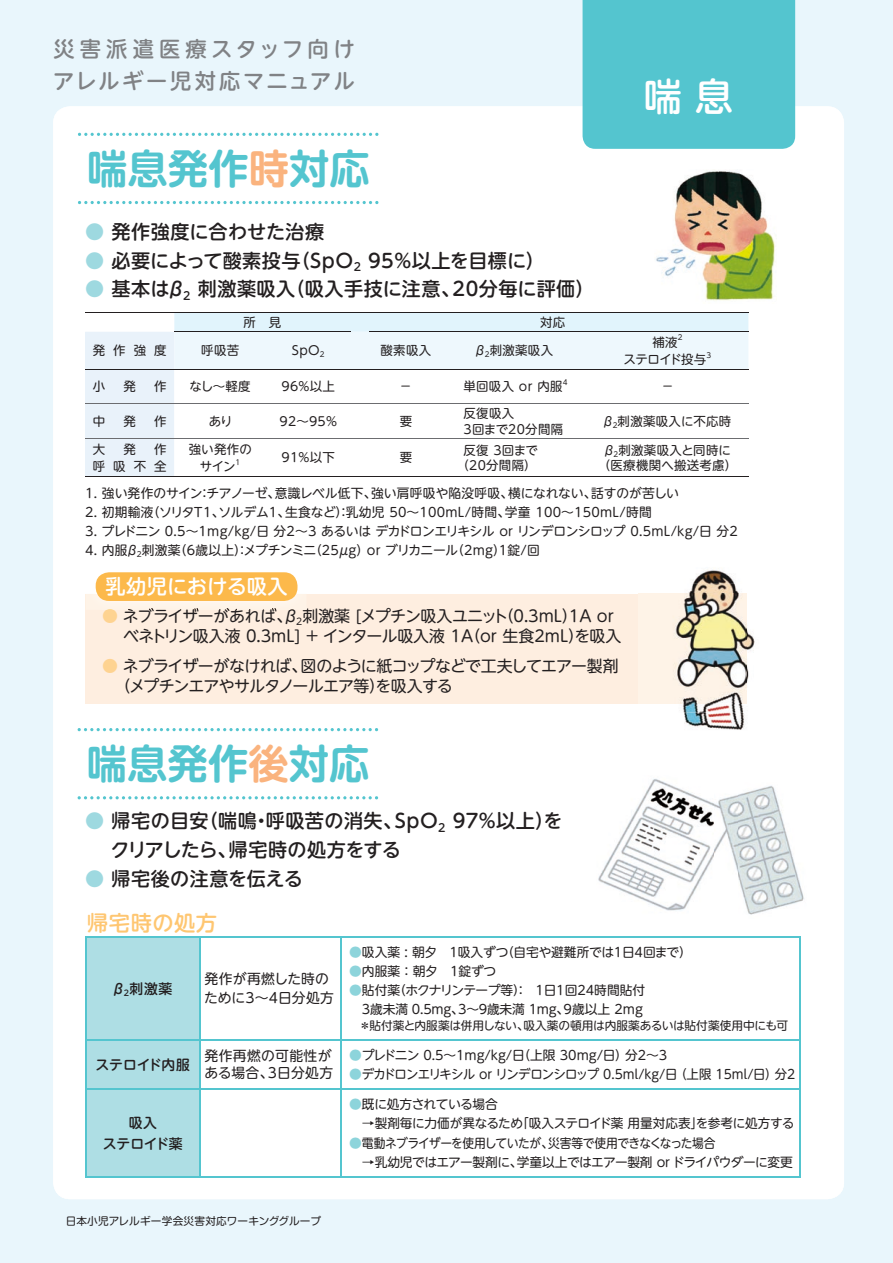
<style>
.page{position:relative;width:893px;height:1263px;background:#e9f6fc}
.page>*{position:absolute;margin:0;border:0;box-sizing:border-box;transform-origin:0 0}
.t1{font:700 40.35px "UD Shin M Go Pro De";color:#54c5cf}
.t2{font:500 38.25px "UD Shin M Go Pro";color:#fff}
.t3{font:500 21.3px/32px "UD Shin M Go Pro";letter-spacing:.13em;color:#808285}
.t4{font:500 21.3px "UD Shin M Go Pro";letter-spacing:.025em;color:#fec671}
.t5{font:500 20.25px "UD Shin M Go Pro";color:#fff}
.t6{font:500 19.2px/28.7px "UD Shin M Go Pro";letter-spacing:.02em;color:#231f20}
.t7{font:15.9px/20.2px "UD Shin M Go Pro";letter-spacing:-.035em;color:#231f20}
.t8{font:13.8px/19.2px "UD Shin M Go Pro";letter-spacing:.02em;color:#231f20}
.t9{font:500 13.8px/21.3px "UD Shin M Go Pro";letter-spacing:-.01em;color:#231f20;text-align:center}
.t10{font:12.75px/19.2px "UD Shin M Go Pro";letter-spacing:-.02em;color:#231f20}
.t11{font:12.75px/19.2px "UD Shin M Go Pro";letter-spacing:-.02em;color:#231f20;scale:.92 1}
.t12{font:12.75px "UD Shin M Go Pro";letter-spacing:-.04em;color:#231f20}
.t13{font:12.75px "UD Shin M Go Pro";letter-spacing:.02em;color:#231f20}
.t14{font:12.75px "UD Shin M Go Pro";letter-spacing:-.055em;color:#231f20}
.t15{font:12.75px "UD Shin M Go Pro";color:#231f20}
.t16{font:12.45px/15.3px "UD Shin M Go Pro";letter-spacing:.025em;color:#231f20;text-align:center}
.t17{font:12.45px "UD Shin M Go Pro";letter-spacing:-.04em;color:#231f20}
.t18{font:11.7px "UD Shin M Go Pro";letter-spacing:-.01em;color:#231f20}
.t19{font:10.65px "Shin M Go Pr 6 N";letter-spacing:.025em;color:#231f20}
.t20{font:7.2px "UD Shin M Go Pro";color:#231f20}
.s1{color:#fab37e}
.s2{color:#9ed9e0}
.s3{color:#fed391}
.s4{color:#8dd4db}
</style>
<div class="page">
<div style="left:53px;top:106px;width:791px;height:1093px;background:#fff;border-radius:17px"></div>
<div style="left:85px;top:594px;width:661px;height:109px;background:#feeee0"></div>
<div style="left:583px;top:0;width:212px;height:149px;background:#54c5cf"></div>
<img style="left:598px;top:779px;width:116px;height:132px">
<img style="left:656px;top:171px;width:120px;height:130px">
<img style="left:738px;top:785px;width:66px;height:130px">
<img style="left:714px;top:795px;width:24px;height:77px">
<img style="left:684px;top:570px;width:61px;height:160px">
<img style="left:639px;top:584px;width:116px;height:129px">
<img style="left:639px;top:594px;width:107px;height:109px">
<svg style="left:85px;top:312px;width:663px;height:165px"></svg>
<hr style="left:369px;top:439px;width:73px;height:1px;background:#6c6d70">
<hr style="left:442px;top:439px;width:145px;height:1px;background:#6c6d70">
<hr style="left:587px;top:439px;width:161px;height:1px;background:#6c6d70">
<div style="left:86px;top:937px;width:114px;height:239px;background:#aedee4"></div>
<svg style="left:201px;top:937px;width:598px;height:239px"></svg>
<hr style="left:85px;top:936px;width:115px;height:1px;background:#54c5cf">
<hr style="left:85px;top:937px;width:1px;height:102px;background:#54c5cf">
<hr style="left:200px;top:936px;width:141px;height:1px;background:#54c5cf">
<hr style="left:200px;top:937px;width:1px;height:102px;background:#54c5cf">
<hr style="left:341px;top:936px;width:459px;height:1px;background:#54c5cf">
<hr style="left:340px;top:937px;width:1px;height:102px;background:#54c5cf">
<hr style="left:799px;top:937px;width:1px;height:102px;background:#54c5cf">
<hr style="left:85px;top:1039px;width:115px;height:1px;background:#54c5cf">
<hr style="left:85px;top:1040px;width:1px;height:48px;background:#54c5cf">
<hr style="left:200px;top:1039px;width:141px;height:1px;background:#54c5cf">
<hr style="left:200px;top:1040px;width:1px;height:48px;background:#54c5cf">
<hr style="left:341px;top:1039px;width:459px;height:1px;background:#54c5cf">
<hr style="left:340px;top:1040px;width:1px;height:48px;background:#54c5cf">
<hr style="left:799px;top:1040px;width:1px;height:48px;background:#54c5cf">
<hr style="left:85px;top:1088px;width:115px;height:1px;background:#54c5cf">
<hr style="left:85px;top:1089px;width:1px;height:87px;background:#54c5cf">
<hr style="left:200px;top:1088px;width:141px;height:1px;background:#54c5cf">
<hr style="left:200px;top:1089px;width:1px;height:87px;background:#54c5cf">
<hr style="left:341px;top:1088px;width:459px;height:1px;background:#54c5cf">
<hr style="left:340px;top:1089px;width:1px;height:87px;background:#54c5cf">
<hr style="left:799px;top:1089px;width:1px;height:87px;background:#54c5cf">
<hr style="left:85px;top:1176px;width:115px;height:1px;background:#54c5cf">
<hr style="left:200px;top:1176px;width:141px;height:1px;background:#54c5cf">
<hr style="left:341px;top:1176px;width:459px;height:1px;background:#54c5cf">
<img style="left:94px;top:572px;width:205px;height:33px">
<img style="left:128px;top:608px;width:167px;height:2px">
<div style="left:96px;top:572px;width:201px;height:29px;background:#fcb94b;border-radius:14px"></div>
<svg style="left:78px;top:796px;width:300px;height:3px"></svg>
<svg style="left:78px;top:728px;width:300px;height:3px"></svg>
<svg style="left:78px;top:201px;width:300px;height:3px"></svg>
<svg style="left:78px;top:133px;width:300px;height:3px"></svg>
<h3 class="t3" style="left:53px;top:31px;width:303px">災害派遣医療スタッフ向けアレルギー児対応マニュアル</h3>
<h1 class="t1" style="left:87px;top:136px;width:284px">喘息発作<span class="s1">時</span>対応</h1>
<h3 class="t6" style="left:85px;top:216px;width:241px"><span class="s2">●</span> 発作強度に合わせた治療</h3>
<h3 class="t6" style="left:85px;top:245px;width:461px"><span class="s2">●</span> 必要によって酸素投与（SpO<sub>2</sub> 95%以上を目標に）</h3>
<h3 class="t6" style="left:85px;top:274px;width:511px"><span class="s2">●</span> 基本はβ<sub>2</sub> 刺激薬吸入（吸入手技に注意、20分毎に評価）</h3>
<p class="t16" style="left:243px;top:314px;width:39px">所　見</p>
<p class="t16" style="left:540px;top:314px;width:39px">対応　</p>
<p class="t16" style="left:93px;top:342px;width:75px">発作強度</p>
<p class="t16" style="left:201px;top:342px;width:39px">呼吸苦</p>
<p class="t16" style="left:292px;top:342px;width:34px">SpO<sub>2</sub></p>
<p class="t16" style="left:381px;top:342px;width:52px">酸素吸入</p>
<p class="t16" style="left:474px;top:342px;width:81px">β<sub>2</sub>刺激薬吸入</p>
<p class="t16" style="left:93px;top:378px;width:14px">小</p>
<p class="t16" style="left:123px;top:378px;width:14px">発</p>
<p class="t16" style="left:154px;top:378px;width:14px">作</p>
<p class="t16" style="left:190px;top:378px;width:63px">なし〜軽度</p>
<p class="t16" style="left:282px;top:378px;width:55px">96%以上</p>
<p class="t16" style="left:400px;top:378px;width:14px">−</p>
<p class="t16" style="left:463px;top:378px;width:101px">単回吸入 or 内服</p>
<p class="t20" style="left:563px;top:376px;width:6px">4</p>
<h2 class="t2" style="left:644px;top:66px;width:91px">喘 息</h2>
<p class="t16" style="left:652px;top:333px;width:27px">補液</p>
<p class="t20" style="left:678px;top:332px;width:6px">2</p>
<p class="t17" style="left:623px;top:349px;width:84px">ステロイド投与</p>
<p class="t20" style="left:707px;top:349px;width:6px">3</p>
<p class="t16" style="left:661px;top:378px;width:14px">−</p>
<p class="t16" style="left:93px;top:413px;width:14px">中</p>
<p class="t16" style="left:123px;top:413px;width:14px">発</p>
<p class="t16" style="left:154px;top:413px;width:14px">作</p>
<p class="t16" style="left:209px;top:413px;width:26px">あり</p>
<p class="t16" style="left:280px;top:413px;width:59px">92〜95%</p>
<p class="t16" style="left:400px;top:413px;width:14px">要</p>
<p class="t16" style="left:463px;top:405px;width:101px;text-align:left">反復吸入<br>3回まで20分間隔</p>
<p class="t16" style="left:602px;top:413px;width:131px">β<sub>2</sub>刺激薬吸入に不応時</p>
<p class="t16" style="left:93px;top:441px;width:14px">大</p>
<p class="t16" style="left:123px;top:441px;width:14px">発</p>
<p class="t16" style="left:93px;top:440px;width:75px;line-height:17.2px;text-align:right">作<br>呼吸不全</p>
<p class="t16" style="left:189px;top:440px;width:65px;line-height:17.2px">強い発作のサイン</p>
<p class="t20" style="left:236px;top:456px;width:6px">1</p>
<p class="t16" style="left:282px;top:449px;width:55px">91%以下</p>
<p class="t16" style="left:400px;top:449px;width:14px">要</p>
<p class="t16" style="left:457px;top:442px;width:83px">反復 3回まで（20分間隔）</p>
<p class="t16" style="left:598px;top:442px;width:140px">β<sub>2</sub>刺激薬吸入と同時に（医療機関へ搬送考慮）</p>
<p class="t10" style="left:85px;top:483px;width:595px">1. 強い発作のサイン：チアノーゼ、意識レベル低下、強い肩呼吸や陥没呼吸、横になれない、話すのが苦しい</p>
<p class="t13" style="left:85px;top:502px;width:568px">2. 初期輸液（ソリタT1、ソルデム1、生食など）：乳幼児 50〜100mL/時間、学童 100〜150mL/時間</p>
<p class="t12" style="left:85px;top:521px;width:654px">3. プレドニン 0.5〜1mg/kg/日 分2〜3 あるいは デカドロンエリキシル or リンデロンシロップ 0.5mL/kg/日 分2</p>
<p class="t10" style="left:85px;top:540px;width:456px">4. 内服β<sub>2</sub>刺激薬（6歳以上）：メプチンミニ（25μg）or ブリカニール（2mg）1錠/回</p>
<h3 class="t5" style="left:106px;top:570px;width:184px">乳幼児における吸入</h3>
<p class="t7" style="left:102px;top:605px;width:521px"><span class="s3">●</span> ネブライザーがあれば、β<sub>2</sub>刺激薬 [メプチン吸入ユニット（0.3mL）1A or　 ベネトリン吸入液 0.3mL] + インタール吸入液 1A（or 生食2mL）を吸入</p>
<p class="t7" style="left:107px;top:655px;width:513px;text-indent:-5px"><span class="s3">●</span> ネブライザーがなければ、図のように紙コップなどで工夫してエアー製剤　（メプチンエアやサルタノールエア等）を吸入する</p>
<h1 class="t1" style="left:87px;top:731px;width:284px">喘息発作<span class="s1">後</span>対応</h1>
<h3 class="t6" style="left:92px;top:806px;width:472px;text-indent:-7px"><span class="s2">●</span> 帰宅の目安（喘鳴・呼吸苦の消失、SpO<sub>2</sub> 97%以上）を　クリアしたら、帰宅時の処方をする</h3>
<h3 class="t6" style="left:85px;top:863px;width:219px"><span class="s2">●</span> 帰宅後の注意を伝える</h3>
<h3 class="t4" style="left:87px;top:905px;width:132px">帰宅時の処方</h3>
<p class="t9" style="left:111px;top:977px;width:62px">β<sub>2</sub>刺激薬</p>
<p class="t8" style="left:204px;top:968px;width:131px">発作が再燃した時のために3〜4日分処方</p>
<p class="t10" style="left:349px;top:941px;width:344px"><span class="s4">●</span>吸入薬 : 朝夕　1吸入ずつ（自宅や避難所では1日4回まで）</p>
<p class="t10" style="left:349px;top:960px;width:149px"><span class="s4">●</span>内服薬 ： 朝夕　1錠ずつ</p>
<p class="t10" style="left:349px;top:980px;width:298px"><span class="s4">●</span>貼付薬（ホクナリンテープ等）：　1日1回24時間貼付　3歳未満 0.5mg、3〜9歳未満 1mg、9歳以上 2mg</p>
<p class="t18" style="left:349px;top:1016px;width:440px">　＊ 貼付薬と内服薬は併用しない、吸入薬の頓用は内服薬あるいは貼付薬使用中にも可</p>
<p class="t9" style="left:96px;top:1053px;width:96px">ステロイド内服</p>
<p class="t8" style="left:205px;top:1047px;width:130px;line-height:17px">発作再燃の可能性がある場合、3日分処方</p>
<p class="t15" style="left:349px;top:1044px;width:319px"><span class="s4">●</span> プレドニン 0.5〜1mg/kg/日（上限 30mg/日）分2〜3</p>
<p class="t14" style="left:349px;top:1063px;width:448px"><span class="s4">●</span>デカドロンエリキシル or リンデロンシロップ 0.5ml/kg/日 （上限 15ml/日）分2</p>
<p class="t9" style="left:103px;top:1111px;width:81px">吸入<br>ステロイド薬</p>
<p class="t19" style="left:66px;top:1212px;width:257px">日本小児アレルギー学会災害対応ワーキンググループ</p>
<p class="t10" style="left:349px;top:1093px;width:447px"><span class="s4">●</span>既に処方されている場合<br>　→ 製剤毎に力価が異なるため「吸入ステロイド薬 用量対応表」を参考に処方する</p>
<p class="t11" style="left:349px;top:1133px;width:484px"><span class="s4">●</span>電動ネブライザーを使用していたが、災害等で使用できなくなった場合<br>　→ 乳幼児ではエアー製剤に、学童以上ではエアー製剤 or ドライパウダーに変更</p>
</div>
